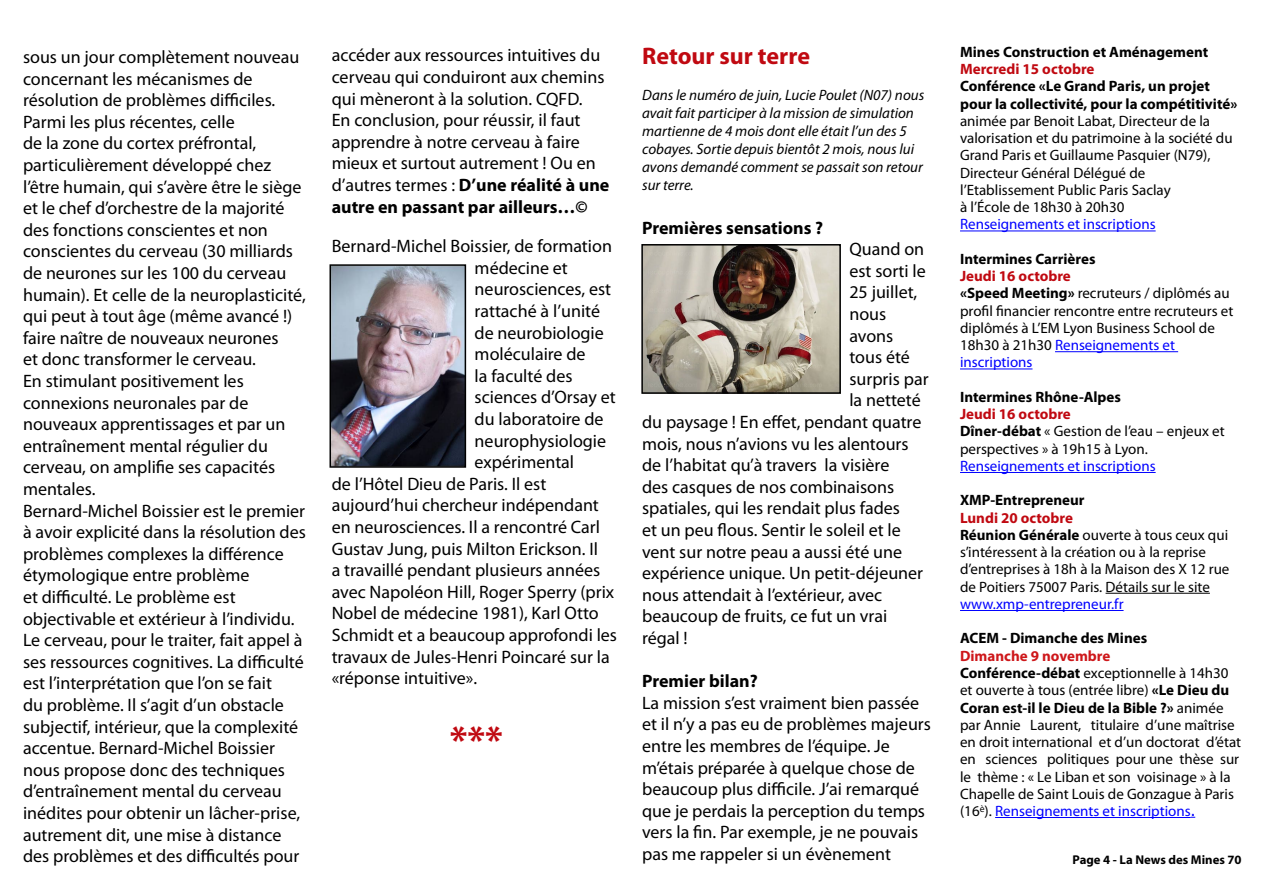
<style>
.page{position:relative;width:1263px;height:893px;background:#fff}
.page>*{position:absolute;margin:0;border:0;box-sizing:border-box;transform-origin:0 0}
.t1{font:700 39px "Myriad Pro";color:#c00911}
.t2{font:700 24px "Myriad Pro";color:#c00911}
.t3{font:18px/21.6px "Myriad Pro";color:#000}
.t4{font:700 18px "Myriad Pro";color:#000}
.t5{font:15px/17.2px "Myriad Pro";color:#000}
.t6{font:italic 15px/18px "Myriad Pro";color:#000}
.t7{font:700 15px/17.2px "Myriad Pro";color:#000}
.t8{font:15px "Myriad Pro";color:#00f}
.t9{font:700 15px "Myriad Pro";color:#c00911}
.t10{font:700 12.75px "Myriad Pro";color:#000}
.s1{font-weight:700}
.s2{font-weight:700;color:#c00911}
.s3{color:#00f}
.s4{font-weight:700;color:#ce171a}
.s5{font-family:"Tahoma";color:#00f}
</style>
<div class="page">
<img style="left:332px;top:267px;width:131px;height:198px">
<div style="left:329px;top:264px;width:137px;height:204px;border:2px solid #000"></div>
<img style="left:644px;top:247px;width:194px;height:144px">
<div style="left:641px;top:244px;width:200px;height:150px;border:2px solid #000"></div>
<hr style="left:960px;top:231px;width:196px;height:1px;background:#00f">
<hr style="left:1055px;top:351px;width:123px;height:1px;background:#00f">
<hr style="left:960px;top:369px;width:72px;height:1px;background:#00f">
<hr style="left:960px;top:472px;width:196px;height:1px;background:#00f">
<hr style="left:1105px;top:593px;width:105px;height:1px;background:#000">
<hr style="left:960px;top:610px;width:163px;height:1px;background:#00f">
<hr style="left:995px;top:817px;width:196px;height:1px;background:#00f">
<p class="t3" style="left:23px;top:46px;width:284px">sous un jour complètement nouveau concernant les mécanismes de résolution de problèmes difficiles.<br>Parmi les plus récentes, celle<br>de la zone du cortex préfrontal, particulièrement développé chez l’être humain, qui s’avère être le siège et le chef d’orchestre de la majorité des fonctions conscientes et non conscientes du cerveau (30 milliards de neurones sur les 100 du cerveau humain). Et celle de la neuroplasticité, qui peut à tout âge (même avancé !) faire naître de nouveaux neurones<br>et donc transformer le cerveau.<br>En stimulant positivement les connexions neuronales par de nouveaux apprentissages et par un entraînement mental régulier du cerveau, on amplifie ses capacités mentales.<br>Bernard-Michel Boissier est le premier à avoir explicité dans la résolution des problèmes complexes la différence étymologique entre problème<br>et difficulté. Le problème est objectivable et extérieur à l’individu.<br>Le cerveau, pour le traiter, fait appel à ses ressources cognitives. La difficulté est l’interprétation que l’on se fait<br>du problème. Il s’agit d’un obstacle subjectif, intérieur, que la complexité accentue. Bernard-Michel Boissier nous propose donc des techniques d’entraînement mental du cerveau inédites pour obtenir un lâcher-prise, autrement dit, une mise à distance des problèmes et des difficultés pour</p>
<p class="t3" style="left:332px;top:44px;width:279px">accéder aux ressources intuitives du cerveau qui conduiront aux chemins qui mèneront à la solution. CQFD.<br>En conclusion, pour réussir, il faut apprendre à notre cerveau à faire mieux et surtout autrement ! Ou en d’autres termes : <span class="s1">D’une réalité à une autre en passant par ailleurs…©</span></p>
<p class="t3" style="left:332px;top:235px;width:282px">Bernard-Michel Boissier, de formation</p>
<p class="t3" style="left:475px;top:257px;width:95px">médecine et</p>
<p class="t3" style="left:475px;top:278px;width:138px">neurosciences, est</p>
<p class="t3" style="left:475px;top:300px;width:127px">rattaché à l’unité</p>
<p class="t3" style="left:475px;top:321px;width:131px">de neurobiologie</p>
<p class="t3" style="left:475px;top:343px;width:112px">moléculaire de</p>
<p class="t3" style="left:475px;top:365px;width:99px">la faculté des</p>
<p class="t3" style="left:475px;top:386px;width:143px">sciences d’Orsay et</p>
<p class="t3" style="left:475px;top:408px;width:130px">du laboratoire de</p>
<p class="t3" style="left:475px;top:429px;width:133px">neurophysiologie</p>
<p class="t3" style="left:475px;top:451px;width:101px">expérimental</p>
<p class="t3" style="left:332px;top:473px;width:216px">de l’Hôtel Dieu de Paris. Il est</p>
<p class="t3" style="left:332px;top:494px;width:269px">aujourd’hui chercheur indépendant</p>
<p class="t3" style="left:332px;top:516px;width:270px">en neurosciences. Il a rencontré Carl</p>
<p class="t3" style="left:332px;top:537px;width:268px">Gustav Jung, puis Milton Erickson. Il</p>
<p class="t3" style="left:332px;top:559px;width:270px">a travaillé pendant plusieurs années</p>
<p class="t3" style="left:332px;top:581px;width:284px">avec Napoléon Hill, Roger Sperry (prix</p>
<p class="t3" style="left:332px;top:602px;width:269px">Nobel de médecine 1981), Karl Otto</p>
<p class="t3" style="left:332px;top:624px;width:287px">Schmidt et a beaucoup approfondi les</p>
<p class="t3" style="left:332px;top:645px;width:279px">travaux de Jules-Henri Poincaré sur la</p>
<p class="t3" style="left:332px;top:667px;width:147px">«réponse intuitive».</p>
<h1 class="t1" style="left:450px;top:714px;width:55px">***</h1>
<h2 class="t2" style="left:642px;top:41px;width:169px">Retour sur terre</h2>
<p class="t6" style="left:642px;top:86px;width:284px">Dans le numéro de juin, Lucie Poulet (N07) nous avait fait participer à la mission de simulation martienne de 4 mois dont elle était l’un des 5 cobayes. Sortie depuis bientôt 2 mois, nous lui avons demandé comment se passait son retour sur terre.</p>
<p class="t4" style="left:642px;top:216px;width:183px">Premières sensations ?</p>
<p class="t3" style="left:849px;top:238px;width:76px">Quand on</p>
<p class="t3" style="left:849px;top:260px;width:78px">est sorti le</p>
<p class="t3" style="left:849px;top:281px;width:69px">25 juillet,</p>
<p class="t3" style="left:849px;top:303px;width:38px">nous</p>
<p class="t3" style="left:849px;top:324px;width:46px">avons</p>
<p class="t3" style="left:849px;top:346px;width:62px">tous été</p>
<p class="t3" style="left:849px;top:368px;width:81px">surpris par</p>
<p class="t3" style="left:849px;top:389px;width:73px">la netteté</p>
<p class="t3" style="left:642px;top:411px;width:281px">du paysage ! En effet, pendant quatre</p>
<p class="t3" style="left:642px;top:432px;width:268px">mois, nous n’avions vu les alentours</p>
<p class="t3" style="left:642px;top:454px;width:249px">de l’habitat qu’à travers la visière</p>
<p class="t3" style="left:642px;top:476px;width:254px">des casques de nos combinaisons</p>
<p class="t3" style="left:642px;top:497px;width:259px">spatiales, qui les rendait plus fades</p>
<p class="t3" style="left:642px;top:519px;width:260px">et un peu flous. Sentir le soleil et le</p>
<p class="t3" style="left:642px;top:540px;width:261px">vent sur notre peau a aussi été une</p>
<p class="t3" style="left:642px;top:562px;width:283px">expérience unique. Un petit-déjeuner</p>
<p class="t3" style="left:642px;top:584px;width:242px">nous attendait à l’extérieur, avec</p>
<p class="t3" style="left:642px;top:605px;width:247px">beaucoup de fruits, ce fut un vrai</p>
<p class="t3" style="left:642px;top:627px;width:47px">régal !</p>
<p class="t4" style="left:642px;top:669px;width:117px">Premier bilan?</p>
<p class="t3" style="left:642px;top:692px;width:290px">La mission s’est vraiment bien passée et il n’y a pas eu de problèmes majeurs entre les membres de l’équipe. Je m’étais préparée à quelque chose de beaucoup plus difficile. J’ai remarqué que je perdais la perception du temps vers la fin. Par exemple, je ne pouvais pas me rappeler si un évènement</p>
<p class="t7" style="left:960px;top:43px;width:250px">Mines Construction et Aménagement</p>
<p class="t9" style="left:960px;top:59px;width:136px">Mercredi 15 octobre</p>
<p class="t7" style="left:960px;top:77px;width:279px">Conférence «Le Grand Paris, un projet pour la collectivité, pour la compétitivité»</p>
<p class="t5" style="left:960px;top:112px;width:274px">animée par Benoit Labat, Directeur de la valorisation et du patrimoine à la société du Grand Paris et Guillaume Pasquier (N79), Directeur Général Délégué de l’Etablissement Public Paris Saclay<br>à l’École de 18h30 à 20h30</p>
<p class="t8" style="left:960px;top:215px;width:197px">Renseignements et inscriptions</p>
<p class="t7" style="left:960px;top:250px;width:137px">Intermines Carrières</p>
<p class="t5" style="left:960px;top:267px;width:275px"><span class="s2">Jeudi 16 octobre<br></span><span class="s1">«Speed Meeting»</span> recruteurs / diplômés au profil financier rencontre entre recruteurs et diplômés à L’EM Lyon Business School de<br>18h30 à 21h30 <span class="s3">Renseignements et inscriptions</span></p>
<p class="t7" style="left:960px;top:388px;width:163px">Intermines Rhône-Alpes</p>
<p class="t5" style="left:960px;top:405px;width:266px"><span class="s2">Jeudi 16 octobre<br></span><span class="s1">Dîner-débat</span> « Gestion de l’eau – enjeux et perspectives » à 19h15 à Lyon.</p>
<p class="t8" style="left:960px;top:457px;width:197px">Renseignements et inscriptions</p>
<p class="t7" style="left:960px;top:491px;width:126px">XMP-Entrepreneur</p>
<p class="t5" style="left:960px;top:509px;width:271px"><span class="s2">Lundi 20 octobre<br></span><span class="s1">Réunion Générale</span> ouverte à tous ceux qui s’intéressent à la création ou à la reprise d’entreprises à 18h à la Maison des X 12 rue de Poitiers 75007 Paris. Détails sur le site</p>
<p class="t8" style="left:960px;top:595px;width:165px">www.xmp-entrepreneur.fr</p>
<p class="t7" style="left:960px;top:629px;width:189px">ACEM - Dimanche des Mines</p>
<p class="t5" style="left:960px;top:647px;width:283px"><span class="s4">Dimanche 9 novembre<br></span><span class="s1">Conférence-débat</span> exceptionnelle à 14h30 et ouverte à tous (entrée libre) <span class="s1">«Le Dieu du Coran est-il le Dieu de la Bible ?»</span> animée par Annie Laurent, titulaire d’une maîtrise en droit international et d’un doctorat d’état en sciences politiques pour une thèse sur le thème : « Le Liban et son voisinage » à la Chapelle de Saint Louis de Gonzague à Paris (16<sup>è</sup>). <span class="s3">Renseignements et inscriptions</span><span class="s5">.</span></p>
<p class="t10" style="left:1072px;top:851px;width:171px">Page 4 - La News des Mines 70</p>
</div>
